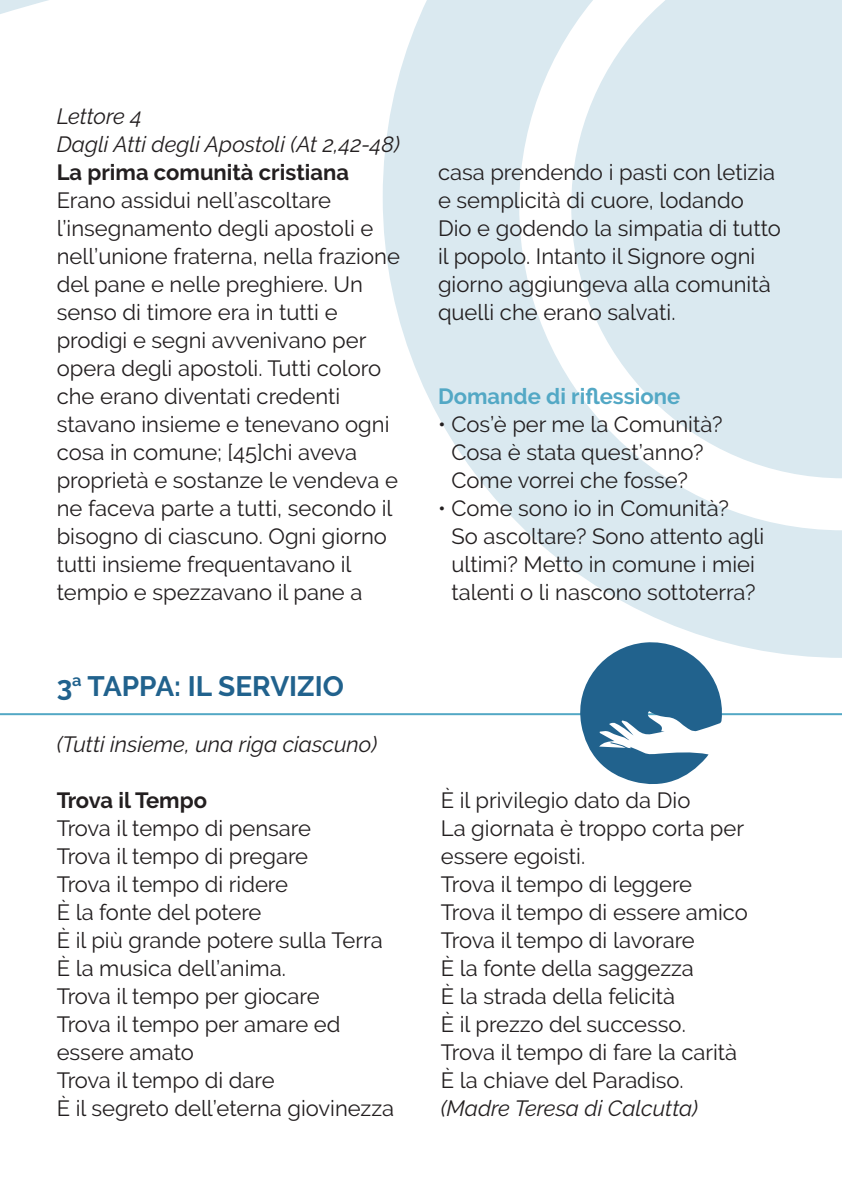
<style>
.page{position:relative;width:842px;height:1191px;background:#fff}
.page>*{position:absolute;margin:0;border:0;box-sizing:border-box;transform-origin:0 0}
.t1{font:700 28px "Raleway";color:#21628d}
.t2{font:22px/28px "Raleway";color:#231f20}
.t3{font:italic 22px "Raleway";color:#231f20}
.t4{font:700 22px "Raleway";color:#231f20}
.t5{font:700 22px "Raleway";color:#53a8c5}
</style>
<div class="page">
<svg style="left:383px;top:0;width:459px;height:658px;fill:#dae9f0"></svg>
<svg style="left:519px;top:0;width:323px;height:530px"></svg>
<svg style="left:0;top:0;width:66px;height:716px"></svg>
<hr style="left:0;top:713px;width:842px;height:2px;background:#53a8c5">
<svg style="left:574px;top:639px;width:152px;height:145px"></svg>
<p class="t3" style="left:57px;top:103px;width:87px">Lettore 4</p>
<p class="t3" style="left:57px;top:131px;width:345px">Dagli Atti degli Apostoli (At 2,42-48)</p>
<p class="t4" style="left:57px;top:159px;width:294px">La prima comunità cristiana</p>
<p class="t2" style="left:57px;top:186px;width:345px">Erano assidui nell’ascoltare l’insegnamento degli apostoli e nell’unione fraterna, nella frazione del pane e nelle preghiere. Un senso di timore era in tutti e prodigi e segni avvenivano per opera degli apostoli. Tutti coloro che erano diventati credenti stavano insieme e tenevano ogni cosa in comune; [45]chi aveva proprietà e sostanze le vendeva e ne faceva parte a tutti, secondo il bisogno di ciascuno. Ogni giorno tutti insieme frequentavano il</p>
<p class="t2" style="left:57px;top:578px;width:307px">tempio e spezzavano il pane a</p>
<p class="t1" style="left:57px;top:670px;width:289px">3<sup>a</sup> TAPPA: IL SERVIZIO</p>
<p class="t3" style="left:57px;top:731px;width:322px">(Tutti insieme, una riga ciascuno)</p>
<p class="t4" style="left:57px;top:787px;width:152px">Trova il Tempo</p>
<p class="t2" style="left:57px;top:814px;width:256px">Trova il tempo di pensare</p>
<p class="t2" style="left:57px;top:842px;width:253px">Trova il tempo di pregare</p>
<p class="t2" style="left:57px;top:870px;width:233px">Trova il tempo di ridere</p>
<p class="t2" style="left:57px;top:898px;width:206px">È la fonte del potere</p>
<p class="t2" style="left:57px;top:926px;width:327px">È il più grande potere sulla Terra</p>
<p class="t2" style="left:57px;top:954px;width:231px">È la musica dell’anima.</p>
<p class="t2" style="left:57px;top:982px;width:264px">Trova il tempo per giocare</p>
<p class="t2" style="left:57px;top:1010px;width:285px">Trova il tempo per amare ed essere amato</p>
<p class="t2" style="left:57px;top:1066px;width:219px">Trova il tempo di dare</p>
<p class="t2" style="left:57px;top:1094px;width:339px">È il segreto dell’eterna giovinezza</p>
<p class="t2" style="left:438px;top:158px;width:344px">casa prendendo i pasti con letizia e semplicità di cuore, lodando<br>Dio e godendo la simpatia di tutto il popolo. Intanto il Signore ogni giorno aggiungeva alla comunità quelli che erano salvati.</p>
<p class="t5" style="left:438px;top:383px;width:244px">Domande di riflessione</p>
<p class="t2" style="left:451px;top:410px;width:273px;text-indent:-13px">• Cos’è per me la Comunità?<br>Cosa è stata quest’anno?<br>Come vorrei che fosse?</p>
<p class="t2" style="left:451px;top:494px;width:315px;text-indent:-13px">• Come sono io in Comunità?<br>So ascoltare? Sono attento agli ultimi? Metto in comune i miei talenti o li nascono sottoterra?</p>
<p class="t2" style="left:441px;top:786px;width:251px">È il privilegio dato da Dio</p>
<p class="t2" style="left:441px;top:814px;width:305px">La giornata è troppo corta per essere egoisti.</p>
<p class="t2" style="left:441px;top:870px;width:253px">Trova il tempo di leggere</p>
<p class="t2" style="left:441px;top:898px;width:309px">Trova il tempo di essere amico</p>
<p class="t2" style="left:441px;top:926px;width:255px">Trova il tempo di lavorare</p>
<p class="t2" style="left:441px;top:954px;width:255px">È la fonte della saggezza</p>
<p class="t2" style="left:441px;top:982px;width:236px">È la strada della felicità</p>
<p class="t2" style="left:441px;top:1010px;width:247px">È il prezzo del successo.</p>
<p class="t2" style="left:441px;top:1038px;width:298px">Trova il tempo di fare la carità</p>
<p class="t2" style="left:441px;top:1066px;width:244px">È la chiave del Paradiso.</p>
<p class="t3" style="left:441px;top:1095px;width:259px">(Madre Teresa di Calcutta)</p>
</div>
